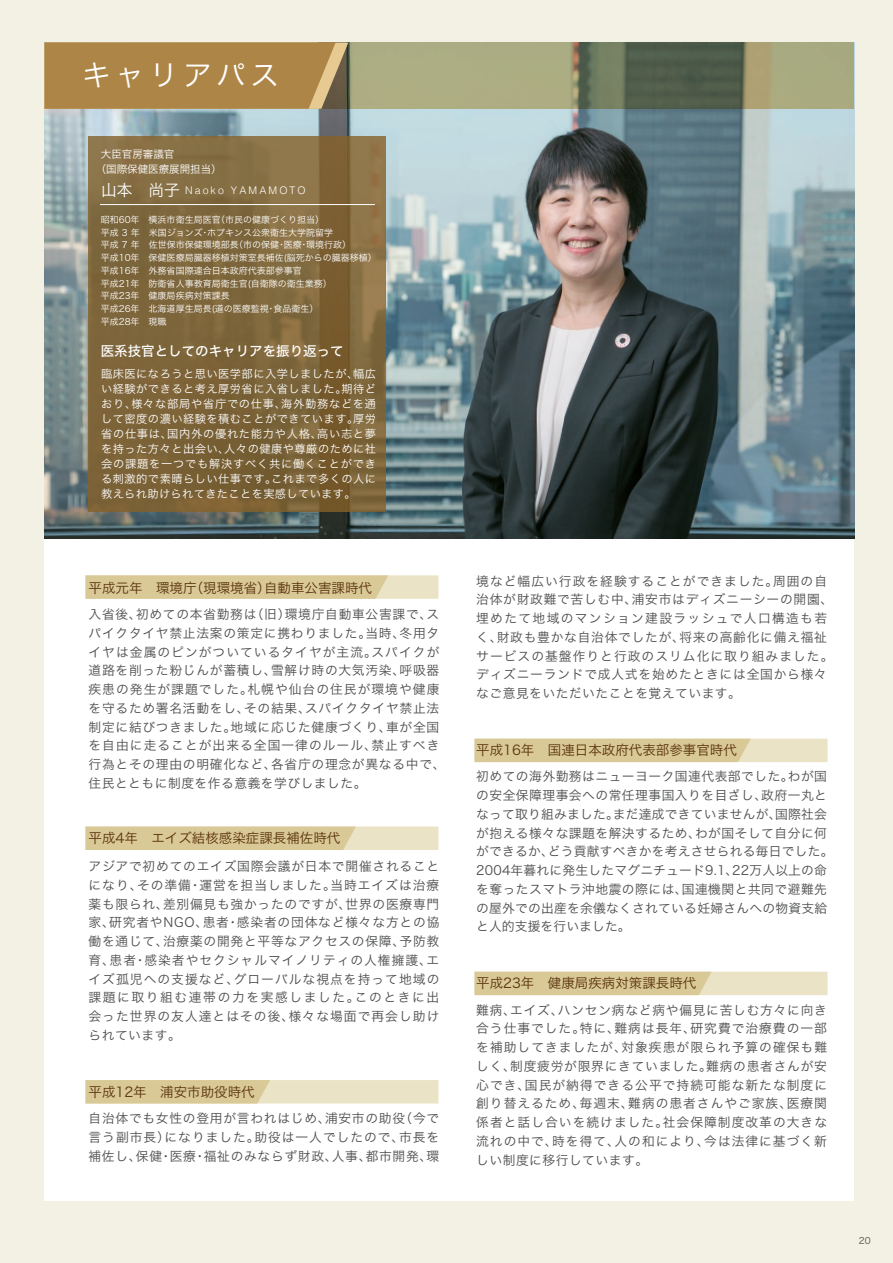
<style>
.page{position:relative;width:893px;height:1263px;background:#f3f1e4}
.page>*{position:absolute;margin:0;border:0;box-sizing:border-box;transform-origin:0 0}
.t1{font:29.25px "Hira Kaku Std N W3";letter-spacing:.15em;color:#fff}
.t2{font:13.5px "Hira Kaku Std N W3";color:#5a320e}
.t3{font:13.5px "Hira Kaku Std N W5";color:#fff}
.t4{font:12.75px/18.8px "Hira Kaku Std N W3";letter-spacing:.06em;color:#4b4c4d;text-align:justify}
.t5{font:12.75px/18.8px "Hira Kaku Std N W3";letter-spacing:.02em;color:#4b4c4d}
.t6{font:11.25px/15px "Hira Kaku Std N W3";letter-spacing:.035em;color:#fff;text-align:justify}
.t7{font:10.5px/15px "Hira Kaku Std N W3";color:#fff}
.t8{font:300 10.5px "Helvetica";letter-spacing:.2em;color:#fff}
.t9{font:9px/12.8px "Hira Kaku Std N W3";color:#fff}
.t10{font:9px "Hira Kaku Std N W3";color:#4b4c4d}
.s1{font-family:"Hira Kaku Std N W3";font-weight:400;font-size:15.75px}
</style>
<div class="page">
<div style="left:45px;top:43px;width:809px;height:1158px;background:#fff"></div>
<svg style="left:85px;top:575px;width:353px;height:24px;background:#dccd9f"></svg>
<svg style="left:474px;top:739px;width:353px;height:23px;background:#ddcfa1"></svg>
<svg style="left:474px;top:972px;width:353px;height:23px;background:#ded2a6"></svg>
<svg style="left:85px;top:826px;width:353px;height:24px;background:#ddd0a3"></svg>
<svg style="left:85px;top:1080px;width:353px;height:23px;background:#e1d5ad"></svg>
<img style="left:45px;top:109px;width:809px;height:429px">
<svg style="left:348px;top:43px;width:506px;height:66px;background:#8e926f"></svg>
<svg style="left:45px;top:43px;width:303px;height:66px;background:#ac8549"></svg>
<svg style="left:88px;top:136px;width:298px;height:375px;background:#7f663b"></svg>
<hr style="left:100px;top:204px;width:275px;height:1px;background:#fff">
<h1 class="t1" style="left:82px;top:53px;width:199px">キャリアパス</h1>
<p class="t7" style="left:96px;top:146px;width:127px;text-indent:5px">大臣官房審議官<br>（国際保健医療展開担当）</p>
<p class="t8" style="left:101px;top:181px;width:206px"><span class="s1">山本　尚子</span> Naoko YAMAMOTO</p>
<p class="t9" style="left:101px;top:213px;width:278px">昭和60年　横浜市衛生局医官（市民の健康づくり担当）<br>平成 3 年　米国ジョンズ・ホプキンス公衆衛生大学院留学<br>平成 7 年　佐世保市保健環境部長（市の保健・医療・環境行政）<br>平成10年　保健医療局臓器移植対策室長補佐(脳死からの臓器移植）平成16年　外務省国際連合日本政府代表部参事官<br>平成21年　防衛省人事教育局衛生官(自衛隊の衛生業務）<br>平成23年　健康局疾病対策課長<br>平成26年　北海道厚生局長(道の医療監視・食品衛生）<br>平成28年　現職</p>
<p class="t3" style="left:101px;top:340px;width:245px">医系技官としてのキャリアを振り返って</p>
<p class="t6" style="left:101px;top:366px;width:277px">臨床医になろうと思い医学部に入学しましたが、幅広い経験ができると考え厚労省に入省しました。期待どおり、様々な部局や省庁での仕事、海外勤務などを通して密度の濃い経験を積むことができています。厚労省の仕事は、国内外の優れた能力や人格、高い志と夢を持った方々と出会い、人々の健康や尊厳のために社会の課題を一つでも解決すべく共に働くことができる刺激的で素晴らしい仕事です。これまで多くの人に教えられ助けられてきたことを実感しています。</p>
<p class="t2" style="left:89px;top:577px;width:285px">平成元年　環境庁（現環境省）自動車公害課時代</p>
<p class="t4" style="left:89px;top:605px;width:359px;text-align:left">入省後、初めての本省勤務は（旧）環境庁自動車公害課で、スパイクタイヤ禁止法案の策定に携わりました。当時、冬用タイヤは金属のピンがついているタイヤが主流。スパイクが道路を削った粉じんが蓄積し、雪解け時の大気汚染､呼吸器疾患の発生が課題でした。札幌や仙台の住民が環境や健康を守るため署名活動をし、その結果、スパイクタイヤ禁止法制定に結びつきました。地域に応じた健康づくり、車が全国を自由に走ることが出来る全国一律のルール、禁止すべき行為とその理由の明確化など、各省庁の理念が異なる中で、住民とともに制度を作る意義を学びしました。</p>
<p class="t2" style="left:89px;top:828px;width:253px">平成4年　エイズ結核感染症課長補佐時代</p>
<p class="t4" style="left:89px;top:857px;width:352px">アジアで初めてのエイズ国際会議が日本で開催されることになり､その準備・運営を担当しました。当時エイズは治療薬も限られ、差別偏見も強かったのですが、世界の医療専門家、研究者やNGO､患者・感染者の団体など様々な方との協働を通じて、治療薬の開発と平等なアクセスの保障、予防教育、患者・感染者やセクシャルマイノリティの人権擁護、エイズ孤児への支援など、グローバルな視点を持って地域の課題に取り組む連帯の力を実感しました。このときに出会った世界の友人達とはその後、様々な場面で再会し助けられています。</p>
<p class="t2" style="left:89px;top:1081px;width:168px">平成12年　浦安市助役時代</p>
<p class="t4" style="left:89px;top:1109px;width:352px">自治体でも女性の登用が言われはじめ、浦安市の助役（今で言う副市長）になりました。助役は一人でしたので、市長を補佐し、保健・医療・福祉のみならず財政、人事、都市開発、環</p>
<p class="t4" style="left:476px;top:571px;width:359px;text-align:left">境など幅広い行政を経験することができました。周囲の自治体が財政難で苦しむ中、浦安市はディズニーシーの開園、埋めたて地域のマンション建設ラッシュで人口構造も若く、財政も豊かな自治体でしたが、将来の高齢化に備え福祉サービスの基盤作りと行政のスリム化に取り組みました。ディズニーランドで成人式を始めたときには全国から様々なご意見をいただいたことを覚えています。</p>
<p class="t2" style="left:476px;top:740px;width:262px">平成16年　国連日本政府代表部参事官時代</p>
<p class="t5" style="left:476px;top:767px;width:359px">初めての海外勤務はニューヨーク国連代表部でした。わが国の安全保障理事会への常任理事国入りを目ざし、政府一丸となって取り組みました。まだ達成できていませんが、国際社会が抱える様々な課題を解決するため、わが国そして自分に何ができるか、どう貢献すべきかを考えさせられる毎日でした。<br>2004年暮れに発生したマグニチュード9.1、22万人以上の命を奪ったスマトラ沖地震の際には、国連機関と共同で避難先の屋外での出産を余儀なくされている妊婦さんへの物資支給と人的支援を行いました。</p>
<p class="t2" style="left:476px;top:973px;width:235px">平成23年　健康局疾病対策課長時代　</p>
<p class="t4" style="left:476px;top:1000px;width:352px">難病、エイズ、ハンセン病など病や偏見に苦しむ方々に向き合う仕事でした。特に、難病は長年、研究費で治療費の一部を補助してきましたが、対象疾患が限られ予算の確保も難しく、制度疲労が限界にきていました。難病の患者さんが安心でき､国民が納得できる公平で持続可能な新たな制度に創り替えるため、毎週末、難病の患者さんやご家族、医療関係者と話し合いを続けました。社会保障制度改革の大きな流れの中で、時を得て、人の和により、今は法律に基づく新しい制度に移行しています。</p>
<p class="t10" style="left:859px;top:1234px;width:13px">20</p>
</div>
